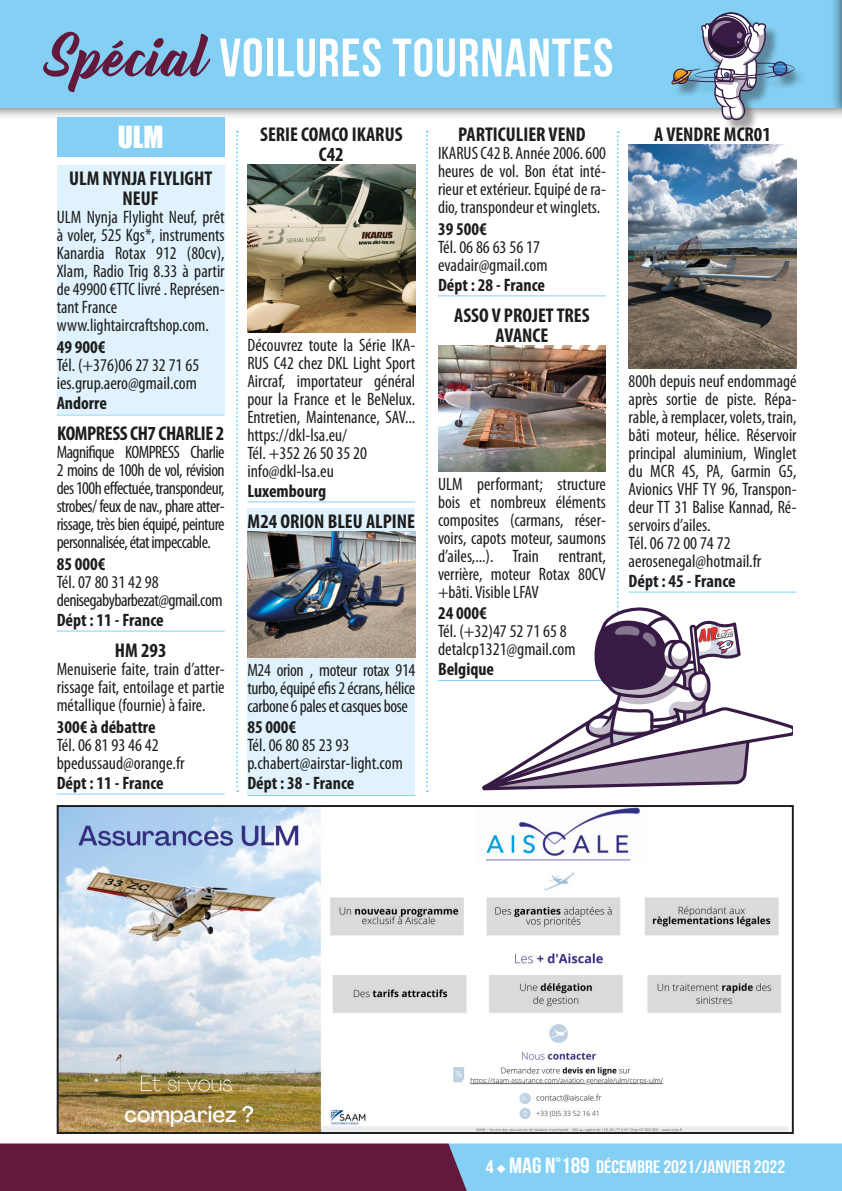
<style>
.page{position:relative;width:842px;height:1191px;background:#fff}
.page>*{position:absolute;margin:0;border:0;box-sizing:border-box;transform-origin:0 0}
.t1{font:700 54px "Bebas Neue";letter-spacing:.02em;color:#fff}
.t2{font:28px "Impact";color:#fff}
.t3{font:700 condensed 20px/20px "Myriad Pro";color:#1d1d1b;text-align:center}
.t4{font:700 condensed 20px "Myriad Pro";letter-spacing:-.02em;color:#1d1d1b}
.t5{font:condensed 18px/18px "Myriad Pro";color:#1d1d1b}
.t6{font:700 condensed 18px "Myriad Pro";color:#1d1d1b}
.t7{font:condensed 18px/18px "Myriad Pro";letter-spacing:-.03em;color:#1d1d1b}
.t8{font:700 18px "Bebas Neue";color:#fff;scale:1.1 1}
.s1{font-family:"Bernadette";font-weight:400;font-size:52px;color:#63193c}
.s2{font-size:22px}
</style>
<div class="page">
<svg style="left:0;top:1143px;width:842px;height:48px;background:#736d91"></svg>
<svg style="left:236px;top:131px;width:2px;height:661px"></svg>
<svg style="left:426px;top:131px;width:2px;height:661px"></svg>
<div style="left:0;top:0;width:842px;height:120px;background:#1d1d1b;opacity:.75"></div>
<div style="left:0;top:0;width:842px;height:108px;background:#84d0f5"></div>
<div style="left:673px;top:14px;width:135px;height:120px;background:#1d1d1b;opacity:.4"></div>
<svg style="left:671px;top:12px;width:123px;height:108px"></svg>
<img style="left:60px;top:808px;width:728px;height:323px">
<div style="left:57px;top:805px;width:737px;height:329px;border:2px solid #1d1d1b"></div>
<div style="left:830px;top:0;width:12px;height:120px;background:#1d1d1b;opacity:.75"></div>
<hr style="left:841px;top:0;width:1px;height:108px;background:#84d0f5">
<div style="left:57px;top:117px;width:168px;height:40px;background:#84d0f5"></div>
<div style="left:57px;top:165px;width:168px;height:45px;background:#e0f2fd"></div>
<div style="left:57px;top:205px;width:168px;height:113px;background:#e0f2fd"></div>
<div style="left:57px;top:313px;width:168px;height:23px;background:#e0f2fd"></div>
<div style="left:57px;top:331px;width:168px;height:26px;background:#e0f2fd"></div>
<div style="left:57px;top:353px;width:168px;height:22px;background:#e0f2fd"></div>
<div style="left:57px;top:371px;width:168px;height:22px;background:#e0f2fd"></div>
<div style="left:57px;top:390px;width:168px;height:23px;background:#e0f2fd"></div>
<hr style="left:57px;top:414px;width:168px;height:1px;background:#84d0f5">
<hr style="left:57px;top:630px;width:168px;height:1px;background:#84d0f5">
<hr style="left:57px;top:793px;width:168px;height:1px;background:#84d0f5">
<hr style="left:247px;top:501px;width:168px;height:1px;background:#84d0f5">
<div style="left:247px;top:508px;width:168px;height:25px;background:#e0f2fd"></div>
<div style="left:247px;top:657px;width:168px;height:59px;background:#e0f2fd"></div>
<div style="left:247px;top:711px;width:168px;height:27px;background:#e0f2fd"></div>
<div style="left:247px;top:733px;width:168px;height:23px;background:#e0f2fd"></div>
<div style="left:247px;top:751px;width:168px;height:23px;background:#e0f2fd"></div>
<div style="left:247px;top:768px;width:168px;height:26px;background:#e0f2fd"></div>
<hr style="left:247px;top:795px;width:168px;height:1px;background:#84d0f5">
<img style="left:247px;top:165px;width:168px;height:168px">
<img style="left:247px;top:531px;width:168px;height:126px">
<hr style="left:438px;top:295px;width:168px;height:1px;background:#84d0f5">
<hr style="left:438px;top:680px;width:168px;height:1px;background:#84d0f5">
<img style="left:438px;top:346px;width:44px;height:126px">
<hr style="left:629px;top:591px;width:168px;height:1px;background:#84d0f5">
<img style="left:792px;top:158px;width:5px;height:211px">
<img style="left:482px;top:131px;width:310px;height:659px">
<h1 class="t1" style="left:51px;top:28px;width:564px"><span class="s1">Spécial</span> VOILURES TOURNANTES</h1>
<h2 class="t2" style="left:118px;top:115px;width:48px">ULM</h2>
<p class="t3" style="left:69px;top:168px;width:145px">ULM NYNJA FLYLIGHT<br>NEUF</p>
<p class="t5" style="left:57px;top:208px;width:169px">ULM Nynja Flylight Neuf, prêt à voler, 525 Kgs*, instruments<br>Kanardia Rotax 912 (80cv),<br>Xlam, Radio Trig 8.33 à partir de 49900 €TTC livré . Représen&shy;tant France www.lightaircraftshop.com.</p>
<p class="t6" style="left:57px;top:335px;width:50px">49 900€</p>
<p class="t5" style="left:57px;top:356px;width:144px">Tél. (+376)06 27 32 71 65 ies.grup.aero@gmail.com</p>
<p class="t6" style="left:57px;top:391px;width:52px">Andorre</p>
<p class="t4" style="left:57px;top:421px;width:169px">KOMPRESS CH7 CHARLIE 2</p>
<p class="t5" style="left:57px;top:443px;width:169px;text-align:justify">Magnifique KOMPRESS Charlie 2 moins de 100h de vol, révision des 100h effectuée, transpondeur, strobes/ feux de nav., phare atter&shy;rissage, très bien équipé, peinture personnalisée, état impeccable.</p>
<p class="t6" style="left:57px;top:552px;width:50px">85 000€</p>
<p class="t7" style="left:57px;top:573px;width:167px">Tél. 07 80 31 42 98 denisegabybarbezat@gmail.com</p>
<p class="t6" style="left:57px;top:608px;width:109px">Dépt : 11 - France</p>
<p class="t3" style="left:115px;top:640px;width:53px">HM 293</p>
<p class="t5" style="left:57px;top:660px;width:169px;text-align:justify">Menuiserie faite, train d’atter&shy;rissage fait, entoilage et partie métallique (fournie) à faire.</p>
<p class="t6" style="left:57px;top:715px;width:100px">300€ à débattre</p>
<p class="t5" style="left:57px;top:735px;width:129px">Tél. 06 81 93 46 42 bpedussaud@orange.fr</p>
<p class="t6" style="left:57px;top:771px;width:109px">Dépt : 11 - France</p>
<p class="t3" style="left:260px;top:124px;width:144px">SERIE COMCO IKARUS<br>C42</p>
<p class="t3" style="left:458px;top:124px;width:129px">PARTICULIER VEND</p>
<p class="t5" style="left:438px;top:144px;width:169px;text-align:justify">IKARUS C42 B. Année 2006. 600 heures de vol. Bon état inté&shy;rieur et extérieur. Equipé de ra&shy;dio, transpondeur et winglets.</p>
<p class="t6" style="left:438px;top:217px;width:50px">39 500€</p>
<p class="t5" style="left:438px;top:237px;width:111px">Tél. 06 86 63 56 17 evadair@gmail.com</p>
<p class="t6" style="left:438px;top:273px;width:109px">Dépt : 28 - France</p>
<p class="t3" style="left:454px;top:305px;width:137px">ASSO V PROJET TRES<br>AVANCE</p>
<p class="t5" style="left:247px;top:335px;width:169px">Découvrez toute la Série IKA-<br>RUS C42 chez DKL Light Sport<br>Aircraf, importateur général pour la France et le BeNelux.<br>Entretien, Maintenance, SAV... https://dkl-lsa.eu/<br>Tél. +352 26 50 35 20 info@dkl-lsa.eu</p>
<p class="t6" style="left:247px;top:479px;width:80px">Luxembourg</p>
<p class="t3" style="left:248px;top:511px;width:169px">M24 ORION BLEU ALPINE</p>
<p class="t5" style="left:438px;top:474px;width:169px;text-align:justify">ULM performant; structure bois et nombreux éléments composites (carmans, réser&shy;voirs, capots moteur, saumons d’ailes,...). Train rentrant, verrière, moteur Rotax 80CV +bâti. Visible LFAV</p>
<p class="t6" style="left:438px;top:602px;width:50px">24 000€</p>
<p class="t5" style="left:438px;top:622px;width:139px">Tél. (+32)47 52 71 65 8 detalcp1321@gmail.com</p>
<p class="t6" style="left:438px;top:658px;width:58px">Belgique</p>
<p class="t5" style="left:247px;top:660px;width:169px;text-align:justify">M24 orion , moteur rotax 914 turbo, équipé efis 2 écrans, hélice carbone 6 pales et casques bose</p>
<p class="t6" style="left:247px;top:716px;width:50px">85 000€</p>
<p class="t5" style="left:247px;top:736px;width:157px">Tél. 06 80 85 23 93 p.chabert@airstar-light.com</p>
<p class="t6" style="left:247px;top:772px;width:109px">Dépt : 38 - France</p>
<p class="t3" style="left:654px;top:124px;width:118px">A VENDRE MCR01</p>
<p class="t5" style="left:629px;top:372px;width:169px">800h depuis neuf endommagé après sortie de piste. Répa&shy;rable, à remplacer, volets, train, bâti moteur, hélice. Réservoir principal aluminium, Winglet du MCR 4S, PA, Garmin G5,<br>Avionics VHF TY 96, Transpon&shy;deur TT 31 Balise Kannad, Ré&shy;servoirs d’ailes.<br>Tél. 06 72 00 74 72 aerosenegal@hotmail.fr</p>
<p class="t6" style="left:629px;top:569px;width:109px">Dépt : 45 - France</p>
<p class="t8" style="left:486px;top:1157px;width:274px">4 ◆ <span class="s2">MAG N°189</span> DÉCEMBRE 2021/JANVIER 2022</p>
</div>
